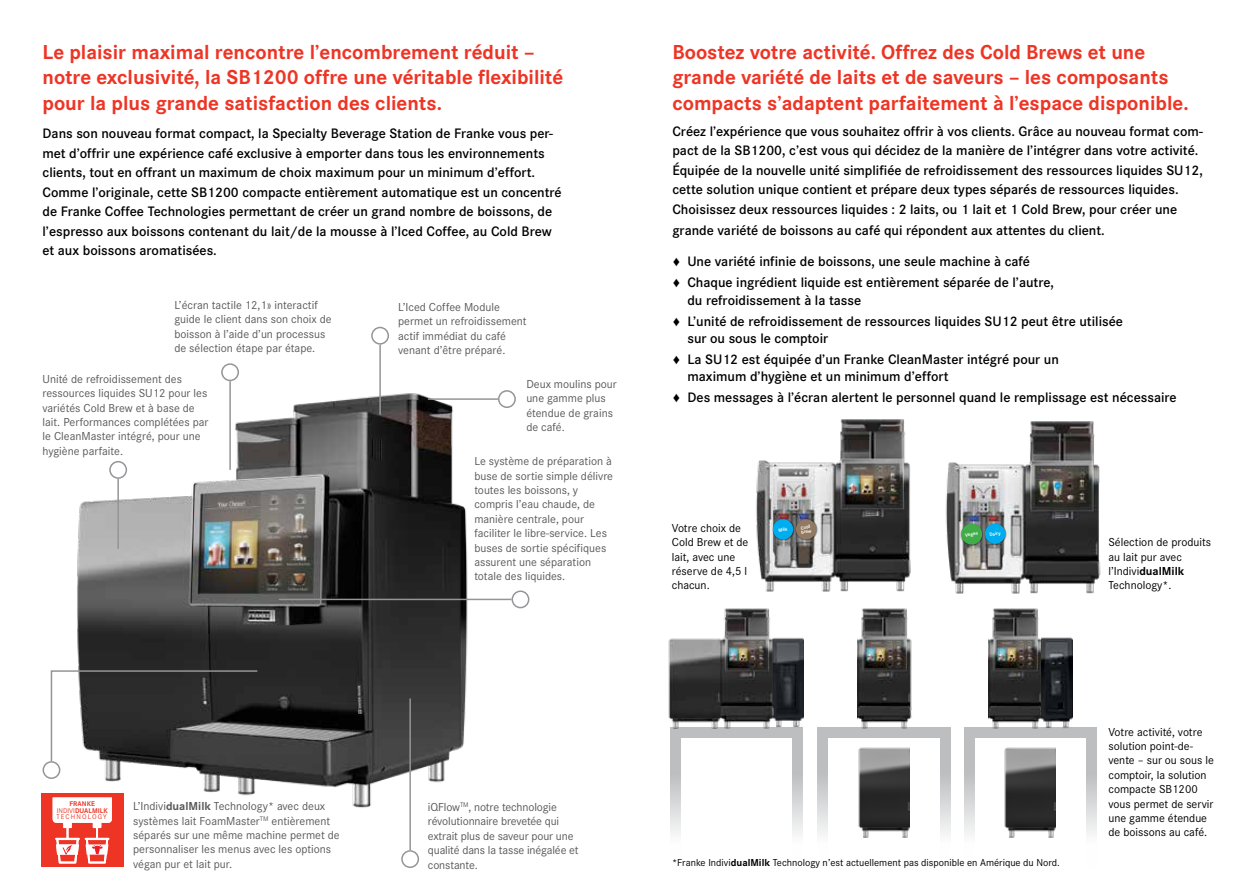
<style>
.page{position:relative;width:1259px;height:893px;background:#fff}
.page>*{position:absolute;margin:0;border:0;box-sizing:border-box;transform-origin:0 0}
.t1{font:700 21px/25.2px "Corporate S";color:#ee3525}
.t2{font:600 14.25px/19.5px "Corporate S";color:#000}
.t3{font:12px/14.4px "Corporate S";color:#58595b}
.t4{font:12px/14.4px "Corporate S";color:#000}
.t5{font:10.5px "Corporate S";color:#000}
.t6{font:700 7.05px "Corporate S";color:#ee3525}
.t7{font:7.05px "Corporate S";letter-spacing:.165em;color:#ee3525}
.t8{font:700 4.95px/4.2px "Corporate S";color:#fff}
.s1{font-weight:400}
.s2{font-weight:700}
.s3{font-size:12px}
</style>
<div class="page">
<img style="left:41px;top:375px;width:475px;height:457px">
<hr style="left:379px;top:345px;width:2px;height:70px;background:#939598">
<div style="left:371px;top:327px;width:18px;height:18px;border:2px solid #939598;border-radius:50%"></div>
<hr style="left:409px;top:698px;width:2px;height:152px;background:#939598">
<div style="left:401px;top:850px;width:18px;height:18px;border:2px solid #939598;border-radius:50%"></div>
<hr style="left:229px;top:381px;width:2px;height:89px;background:#939598">
<div style="left:221px;top:363px;width:18px;height:18px;border:2px solid #939598;border-radius:50%"></div>
<hr style="left:428px;top:398px;width:70px;height:2px;background:#939598">
<div style="left:498px;top:390px;width:18px;height:18px;border:2px solid #939598;border-radius:50%"></div>
<hr style="left:279px;top:599px;width:232px;height:1px;background:#939598">
<div style="left:511px;top:590px;width:18px;height:18px;border:2px solid #939598;border-radius:50%"></div>
<svg style="left:50px;top:670px;width:209px;height:93px;background:#535353"></svg>
<div style="left:43px;top:761px;width:17px;height:18px;border:2px solid #939598;border-radius:50%"></div>
<img style="left:756px;top:419px;width:153px;height:173px">
<div style="left:772px;top:518px;width:22px;height:23px;background:#000;opacity:.5"></div>
<div style="left:773px;top:519px;width:20px;height:20px;background:#00aeef;border-radius:50%"></div>
<div style="left:795px;top:518px;width:22px;height:23px;background:#000;opacity:.5"></div>
<div style="left:796px;top:519px;width:20px;height:20px;background:#927961;border-radius:50%"></div>
<img style="left:909px;top:421px;width:192px;height:173px">
<div style="left:984px;top:523px;width:22px;height:22px;background:#000;opacity:.5"></div>
<div style="left:985px;top:523px;width:20px;height:21px;background:#00aeef;border-radius:50%"></div>
<div style="left:960px;top:523px;width:23px;height:23px;background:#000;opacity:.5"></div>
<div style="left:961px;top:524px;width:21px;height:20px;background:#41ad49;border-radius:50%"></div>
<hr style="left:117px;top:479px;width:2px;height:70px;background:#939598">
<div style="left:109px;top:461px;width:18px;height:18px;border:2px solid #939598;border-radius:50%"></div>
<div style="left:42px;top:793px;width:82px;height:73px;background:#ee3525"></div>
<svg style="left:53px;top:797px;width:59px;height:66px"></svg>
<svg style="left:670px;top:738px;width:10px;height:96px"></svg>
<div style="left:670px;top:727px;width:133px;height:11px;background:#bcbec0"></div>
<svg style="left:792px;top:738px;width:11px;height:96px"></svg>
<svg style="left:793px;top:721px;width:7px;height:7px"></svg>
<img style="left:780px;top:721px;width:2px;height:6px">
<img style="left:780px;top:637px;width:23px;height:84px">
<img style="left:668px;top:608px;width:112px;height:121px">
<svg style="left:817px;top:738px;width:10px;height:96px"></svg>
<div style="left:817px;top:727px;width:133px;height:11px;background:#bcbec0"></div>
<svg style="left:940px;top:738px;width:10px;height:96px"></svg>
<img style="left:857px;top:608px;width:55px;height:111px">
<img style="left:827px;top:714px;width:82px;height:124px">
<svg style="left:964px;top:738px;width:9px;height:96px"></svg>
<div style="left:964px;top:727px;width:133px;height:11px;background:#bcbec0"></div>
<svg style="left:1086px;top:738px;width:11px;height:96px"></svg>
<img style="left:973px;top:714px;width:82px;height:124px">
<img style="left:989px;top:608px;width:59px;height:122px">
<img style="left:1041px;top:608px;width:31px;height:120px">
<h1 class="t1" style="left:43px;top:38px;width:522px">Le plaisir maximal rencontre l’encombrement réduit – notre exclusivité, la SB1200 offre une véritable flexibilité pour la plus grande satisfaction des clients.</h1>
<p class="t2" style="left:43px;top:123px;width:521px">Dans son nouveau format compact, la Specialty Beverage Station de Franke vous per&shy;met d’offrir une expérience café exclusive à emporter dans tous les environnements clients, tout en offrant un maximum de choix maximum pour un minimum d’effort.<br>Comme l’originale, cette SB1200 compacte entièrement automatique est un concentré de Franke Coffee Technologies permettant de créer un grand nombre de boissons, de l’espresso aux boissons contenant du lait/de la mousse à l’Iced Coffee, au Cold Brew et aux boissons aromatisées.</p>
<p class="t3" style="left:174px;top:297px;width:159px">L’écran tactile 12,1» interactif guide le client dans son choix de boisson à l’aide d’un processus de sélection étape par étape.</p>
<p class="t3" style="left:43px;top:371px;width:167px">Unité de refroidissement des ressources liquides SU12 pour les variétés Cold Brew et à base de lait. Performances complétées par le CleanMaster intégré, pour une hygiène parfaite.</p>
<p class="t3" style="left:398px;top:299px;width:130px">L’Iced Coffee Module permet un refroidissement actif immédiat du café venant d’être préparé.</p>
<p class="t3" style="left:526px;top:376px;width:92px">Deux moulins pour une gamme plus étendue de grains de café.</p>
<p class="t3" style="left:474px;top:453px;width:140px">Le système de préparation à buse de sortie simple délivre toutes les boissons, y compris l’eau chaude, de manière centrale, pour faciliter le libre-service. Les buses de sortie spécifiques assurent une séparation totale des liquides.</p>
<p class="t6" style="left:69px;top:798px;width:27px">FRANKE</p>
<p class="t7" style="left:56px;top:812px;width:52px">TECHNOLOGY</p>
<p class="t6" style="left:57px;top:805px;width:52px"><span class="s1">INDIVI</span>DUALMILK</p>
<p class="t3" style="left:133px;top:798px;width:208px">L’Indivi<span class="s2">dualMilk</span> Technology* avec deux systèmes lait FoamMaster<sup>TM</sup> entièrement séparés sur une même machine permet de personnaliser les menus avec les options végan pur et lait pur.</p>
<p class="t3" style="left:428px;top:799px;width:152px">iQFlow<sup>TM</sup>, notre technologie révolutionnaire brevetée qui extrait plus de saveur pour une qualité dans la tasse inégalée et constante.</p>
<h1 class="t1" style="left:672px;top:38px;width:518px">Boostez votre activité. Offrez des Cold Brews et une grande variété de laits et de saveurs – les composants compacts s’adaptent parfaitement à l’espace disponible.</h1>
<p class="t2" style="left:672px;top:121px;width:532px">Créez l’expérience que vous souhaitez offrir à vos clients. Grâce au nouveau format com&shy;pact de la SB1200, c’est vous qui décidez de la manière de l’intégrer dans votre activité.<br>Équipée de la nouvelle unité simplifiée de refroidissement des ressources liquides SU12, cette solution unique contient et prépare deux types séparés de ressources liquides.<br>Choisissez deux ressources liquides : 2 laits, ou 1 lait et 1 Cold Brew, pour créer une</p>
<p class="t2" style="left:672px;top:219px;width:434px">grande variété de boissons au café qui répondent aux attentes du client.</p>
<p class="t2" style="left:672px;top:250px;width:383px;line-height:21px"><span class="s3">♦</span> Une variété infinie de boissons, une seule machine à café<br><span class="s3">♦</span> Chaque ingrédient liquide est entièrement séparée de l’autre,</p>
<p class="t2" style="left:672px;top:288px;width:452px;line-height:21px;text-indent:15px">du refroidissement à la tasse<br><span class="s3">♦</span> L’unité de refroidissement de ressources liquides SU12 peut être utilisée</p>
<p class="t2" style="left:672px;top:326px;width:388px;line-height:21px;text-indent:15px">sur ou sous le comptoir<br><span class="s3">♦</span> La SU12 est équipée d’un Franke CleanMaster intégré pour un</p>
<p class="t2" style="left:672px;top:365px;width:506px;line-height:21px;text-indent:15px">maximum d’hygiène et un minimum d’effort<br><span class="s3">♦</span> Des messages à l’écran alertent le personnel quand le remplissage est nécessaire</p>
<p class="t4" style="left:672px;top:520px;width:78px">Votre choix de<br>Cold Brew et de lait, avec une réserve de 4,5 l chacun.</p>
<p class="t8" style="left:778px;top:528px;width:11px;rotate:-10deg">Milk</p>
<p class="t8" style="left:800px;top:526px;width:12px;rotate:-10deg">Cold brew</p>
<p class="t8" style="left:965px;top:533px;width:14px;rotate:-10deg">Vegan</p>
<p class="t8" style="left:989px;top:532px;width:13px;rotate:-10deg">Dairy</p>
<p class="t4" style="left:1108px;top:534px;width:104px">Sélection de produits au lait pur avec l’Indivi<span class="s2">dualMilk<br></span>Technology*.</p>
<p class="t5" style="left:672px;top:855px;width:389px">*Franke Indivi<span class="s2">dualMilk</span> Technology n’est actuellement pas disponible en Amérique du Nord.</p>
<p class="t4" style="left:1108px;top:724px;width:107px">Votre activité, votre solution point-de&shy;vente – sur ou sous le comptoir, la solution compacte SB1200 vous permet de servir une gamme étendue de boissons au café.</p>
</div>
